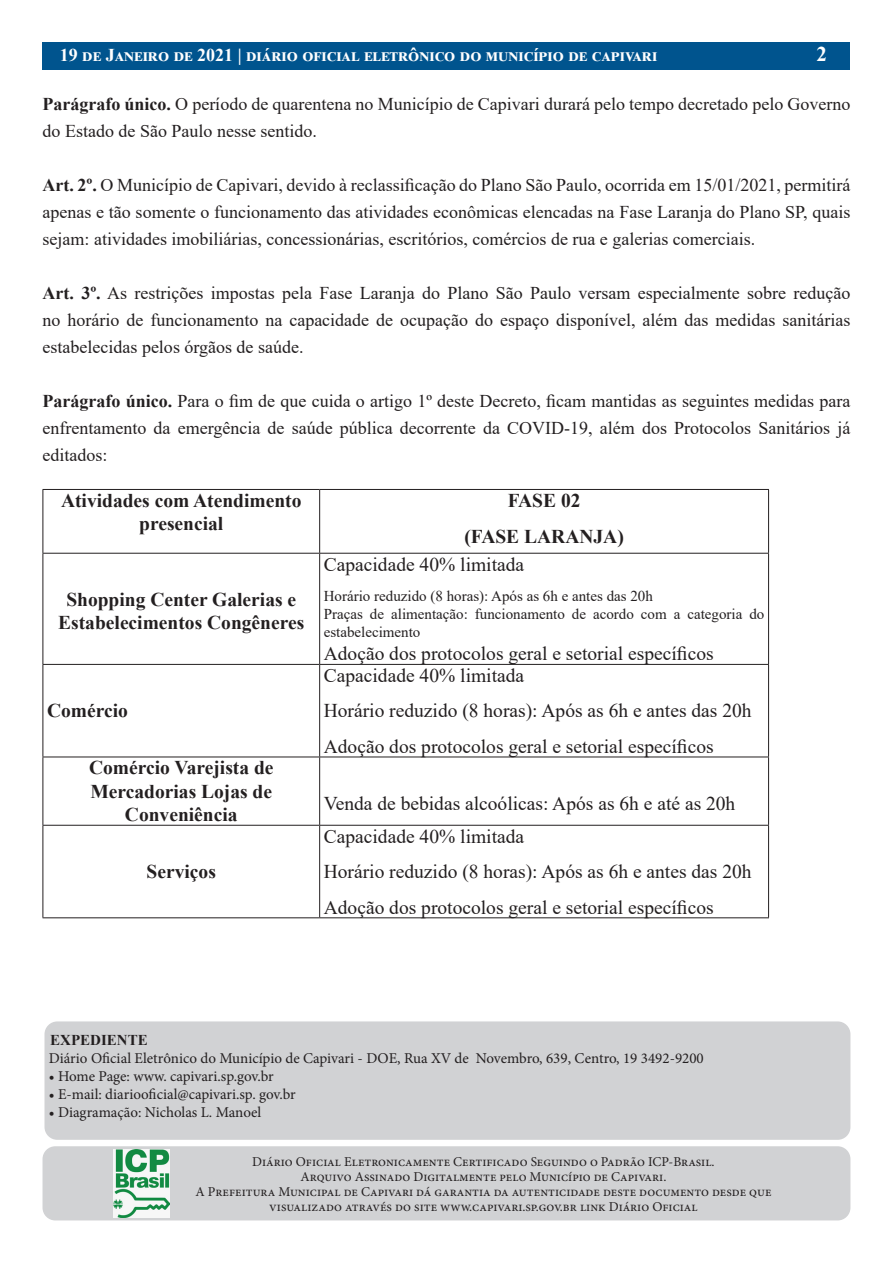
<style>
.page{position:relative;width:893px;height:1263px;background:#fff}
.page>*{position:absolute;margin:0;border:0;box-sizing:border-box;transform-origin:0 0}
.t1{font:700 21px "Times New Roman";color:#fff}
.Conteúdo_da_tabela{font:19.5px "Times New Roman";color:#231f20}
.Conteúdo_da_tabela-2{font:700 19.5px/23.4px "Times New Roman";color:#231f20;text-align:center}
.t2{font:18px/27px "Times New Roman";color:#231f20;text-align:justify}
.t3{font:700 18px "Times New Roman";color:#fff}
.t4{font:15px "Minion Pro";color:#231f20}
.t5{font:15px/18px "Times New Roman";color:#231f20}
.t6{font:700 15px "Times New Roman";color:#231f20}
.t7{font:13.5px/15px "Minion Pro";color:#231f20;text-align:center}
.s1{font-weight:700}
</style>
<div class="page">
<div style="left:43px;top:1146px;width:807px;height:74px;background:#d1d2d4;border-radius:13px"></div>
<img style="left:113px;top:1150px;width:56px;height:68px">
<div style="left:43px;top:43px;width:807px;height:27px;background:#00548e"></div>
<div style="left:45px;top:1021px;width:805px;height:119px;background:#d1d2d4;border-radius:13px"></div>
<hr style="left:43px;top:489px;width:277px;height:1px;background:#231f20">
<hr style="left:320px;top:489px;width:449px;height:1px;background:#231f20">
<hr style="left:768px;top:490px;width:1px;height:63px;background:#231f20">
<hr style="left:768px;top:554px;width:1px;height:110px;background:#231f20">
<hr style="left:768px;top:665px;width:1px;height:92px;background:#231f20">
<hr style="left:768px;top:757px;width:1px;height:68px;background:#231f20">
<hr style="left:768px;top:826px;width:1px;height:91px;background:#231f20">
<hr style="left:43px;top:553px;width:277px;height:1px;background:#231f20">
<hr style="left:320px;top:553px;width:449px;height:1px;background:#231f20">
<hr style="left:43px;top:664px;width:277px;height:1px;background:#231f20">
<hr style="left:320px;top:664px;width:449px;height:1px;background:#231f20">
<hr style="left:43px;top:757px;width:277px;height:1px;background:#231f20">
<hr style="left:320px;top:757px;width:449px;height:1px;background:#231f20">
<hr style="left:43px;top:825px;width:277px;height:1px;background:#231f20">
<hr style="left:320px;top:825px;width:449px;height:1px;background:#231f20">
<hr style="left:43px;top:917px;width:277px;height:1px;background:#231f20">
<hr style="left:320px;top:917px;width:449px;height:1px;background:#231f20">
<hr style="left:43px;top:490px;width:1px;height:63px;background:#231f20">
<hr style="left:319px;top:490px;width:1px;height:63px;background:#231f20">
<hr style="left:43px;top:554px;width:1px;height:110px;background:#231f20">
<hr style="left:319px;top:554px;width:1px;height:110px;background:#231f20">
<hr style="left:43px;top:665px;width:1px;height:92px;background:#231f20">
<hr style="left:319px;top:665px;width:1px;height:92px;background:#231f20">
<hr style="left:43px;top:757px;width:1px;height:68px;background:#231f20">
<hr style="left:319px;top:757px;width:1px;height:68px;background:#231f20">
<hr style="left:43px;top:826px;width:1px;height:91px;background:#231f20">
<hr style="left:319px;top:826px;width:1px;height:91px;background:#231f20">
<p class="t3" style="left:60px;top:42px;width:599px">19 de Janeiro de 2021 | diário oficial eletrônico do município de capivari</p>
<p class="t1" style="left:816px;top:39px;width:12px">2</p>
<p class="t2" style="left:43px;top:89px;width:809px"><span class="s1">Parágrafo único.</span> O período de quarentena no Município de Capivari durará pelo tempo decretado pelo Governo do Estado de São Paulo nesse sentido.</p>
<p class="t2" style="left:43px;top:170px;width:809px"><span class="s1">Art. 2º.</span> O Município de Capivari, devido à reclassificação do Plano São Paulo, ocorrida em 15/01/2021, permitirá apenas e tão somente o funcionamento das atividades econômicas elencadas na Fase Laranja do Plano SP, quais sejam: atividades imobiliárias, concessionárias, escritórios, comércios de rua e galerias comerciais.</p>
<p class="t2" style="left:43px;top:278px;width:809px"><span class="s1">Art. 3º.</span> As restrições impostas pela Fase Laranja do Plano São Paulo versam especialmente sobre redução no horário de funcionamento na capacidade de ocupação do espaço disponível, além das medidas sanitárias estabelecidas pelos órgãos de saúde.</p>
<p class="t2" style="left:43px;top:386px;width:809px"><span class="s1">Parágrafo único.</span> Para o fim de que cuida o artigo 1º deste Decreto, ficam mantidas as seguintes medidas para enfrentamento da emergência de saúde pública decorrente da COVID-19, além dos Protocolos Sanitários já editados:</p>
<p class="Conteúdo_da_tabela-2" style="left:61px;top:488px;width:242px">Atividades com Atendimento presencial</p>
<p class="Conteúdo_da_tabela-2" style="left:508px;top:488px;width:74px">FASE 02</p>
<p class="Conteúdo_da_tabela-2" style="left:464px;top:524px;width:161px">(FASE LARANJA)</p>
<p class="Conteúdo_da_tabela-2" style="left:58px;top:587px;width:248px">Shopping Center Galerias e<br>Estabelecimentos Congêneres</p>
<p class="Conteúdo_da_tabela-2" style="left:47px;top:698px;width:82px">Comércio</p>
<p class="Conteúdo_da_tabela-2" style="left:89px;top:755px;width:186px">Comércio Varejista de<br>Mercadorias Lojas de<br>Conveniência</p>
<p class="Conteúdo_da_tabela-2" style="left:147px;top:859px;width:71px">Serviços</p>
<p class="Conteúdo_da_tabela" style="left:324px;top:551px;width:202px">Capacidade 40% limitada</p>
<p class="t5" style="left:324px;top:586px;width:331px">Horário reduzido (8 horas): Após as 6h e antes das 20h</p>
<p class="t5" style="left:324px;top:604px;width:442px">Praças de alimentação: funcionamento de acordo com a categoria do estabelecimento</p>
<p class="Conteúdo_da_tabela" style="left:324px;top:640px;width:391px">Adoção dos protocolos geral e setorial específicos</p>
<p class="Conteúdo_da_tabela" style="left:324px;top:662px;width:202px">Capacidade 40% limitada</p>
<p class="Conteúdo_da_tabela" style="left:324px;top:697px;width:429px">Horário reduzido (8 horas): Após as 6h e antes das 20h</p>
<p class="Conteúdo_da_tabela" style="left:324px;top:732px;width:391px">Adoção dos protocolos geral e setorial específicos</p>
<p class="Conteúdo_da_tabela" style="left:324px;top:790px;width:413px">Venda de bebidas alcoólicas: Após as 6h e até as 20h</p>
<p class="Conteúdo_da_tabela" style="left:324px;top:823px;width:202px">Capacidade 40% limitada</p>
<p class="Conteúdo_da_tabela" style="left:324px;top:858px;width:429px">Horário reduzido (8 horas): Após as 6h e antes das 20h</p>
<p class="Conteúdo_da_tabela" style="left:324px;top:893px;width:391px">Adoção dos protocolos geral e setorial específicos</p>
<p class="t6" style="left:50px;top:1029px;width:99px">EXPEDIENTE</p>
<p class="t4" style="left:49px;top:1048px;width:657px">Diário Oficial Eletrônico do Município de Capivari - DOE, Rua XV de Novembro, 639, Centro, 19 3492-9200</p>
<p class="t4" style="left:49px;top:1066px;width:227px">• Home Page: www. capivari.sp.gov.br</p>
<p class="t4" style="left:49px;top:1084px;width:249px">• E-mail: diariooficial@capivari.sp. gov.br</p>
<p class="t4" style="left:49px;top:1102px;width:214px">• Diagramação: Nicholas L. Manoel</p>
<p class="t7" style="left:195px;top:1154px;width:577px">Diário Oficial Eletronicamente Certificado Seguindo o Padrão ICP-Brasil.<br>Arquivo Assinado Digitalmente pelo Município de Capivari.<br>A Prefeitura Municipal de Capivari dá garantia da autenticidade deste documento desde que visualizado através do site www.capivari.sp.gov.br link Diário Oficial</p>
</div>
